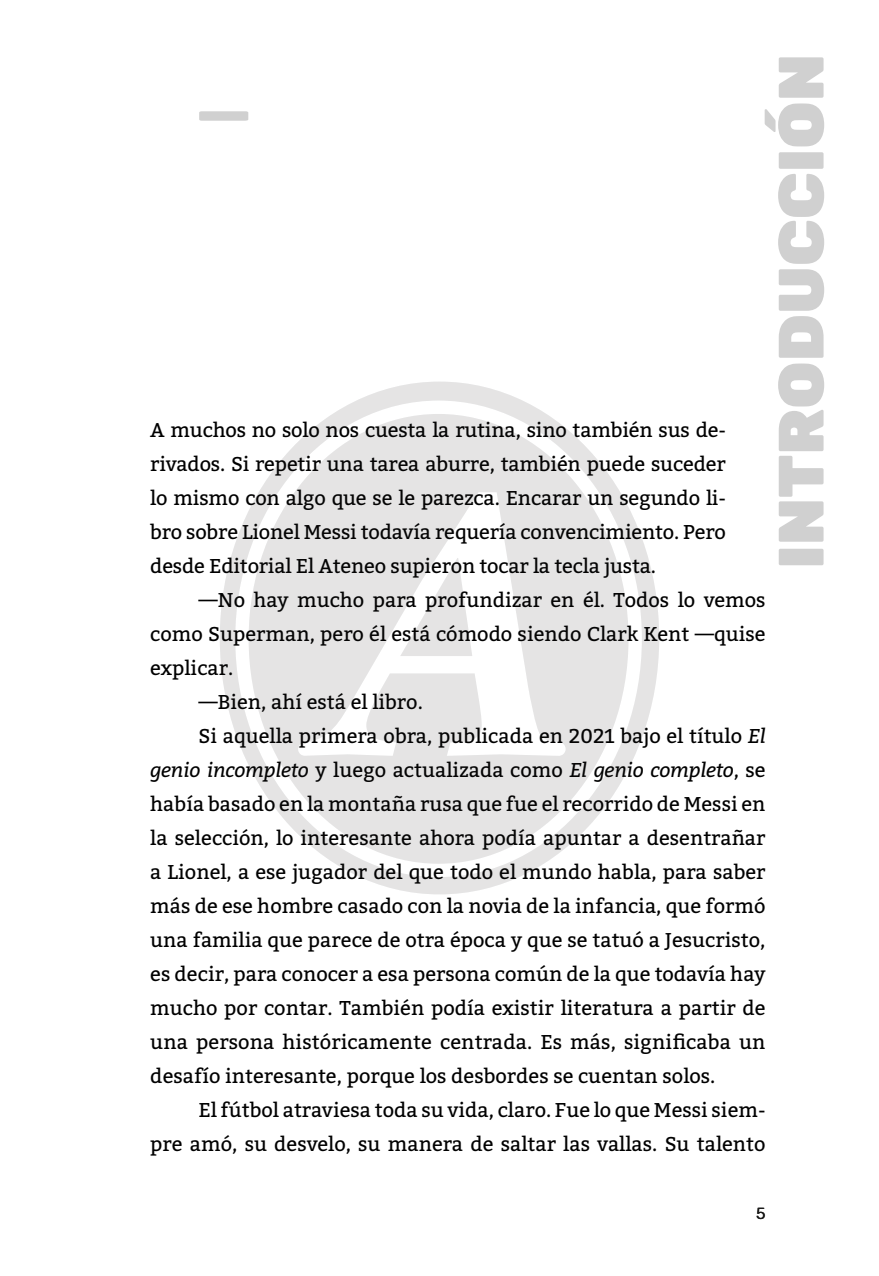
<style>
.page{position:relative;width:879px;height:1276px;background:#fff}
.page>*{position:absolute;margin:0;border:0;box-sizing:border-box;transform-origin:0 0}
.t1{font:900 64px "Rubik";color:#d0d0d0}
.t2{font:20px/34px "Bitter";color:#000;text-align:justify}
.t3{font:italic 20px "Bitter";letter-spacing:-.01em;color:#000}
.t4{font:16px "Rubik";color:#1b1b1a}
.s1{font-style:italic}
.s2{font-style:normal}
</style>
<div class="page">
<svg style="left:199px;top:111px;width:49px;height:10px"></svg>
<svg style="left:220px;top:381px;width:439px;height:513px"></svg>
<svg style="left:249px;top:414px;width:379px;height:450px;fill:#e5e4e4"></svg>
<svg style="left:400px;top:558px;width:72px;height:98px"></svg>
<h1 class="t1" style="left:763px;top:569px;width:516px;rotate:-90deg">INTRODUCCIÓN</h1>
<p class="t2" style="left:150px;top:413px;width:577px">A muchos no solo nos cuesta la rutina, sino también sus de&shy;rivados. Si repetir una tarea aburre, también puede suceder lo mismo con algo que se le parezca. Encarar un segundo li&shy;bro sobre Lionel Messi todavía requería convencimiento. Pero desde Editorial El Ateneo supieron tocar la tecla justa.</p>
<p class="t2" style="left:198px;top:583px;width:568px">—No hay mucho para profundizar en él. Todos lo vemos</p>
<p class="t2" style="left:150px;top:617px;width:617px">como Superman, pero él está cómodo siendo Clark Kent —quise</p>
<p class="t2" style="left:150px;top:651px;width:85px">explicar.</p>
<p class="t2" style="left:198px;top:685px;width:226px">—Bien, ahí está el libro.</p>
<p class="t2" style="left:198px;top:719px;width:568px">Si aquella primera obra, publicada en 2021 bajo el título <span class="s1">El</span></p>
<p class="t3" style="left:150px;top:757px;width:617px">genio incompleto <span class="s2">y luego actualizada como</span> El genio completo<span class="s2">, se</span></p>
<p class="t2" style="left:150px;top:787px;width:617px">había basado en la montaña rusa que fue el recorrido de Messi en</p>
<p class="t2" style="left:150px;top:821px;width:617px">la selección, lo interesante ahora podía apuntar a desentrañar</p>
<p class="t2" style="left:150px;top:855px;width:617px">a Lionel, a ese jugador del que todo el mundo habla, para saber</p>
<p class="t2" style="left:150px;top:889px;width:617px">más de ese hombre casado con la novia de la infancia, que formó</p>
<p class="t2" style="left:150px;top:923px;width:617px">una familia que parece de otra época y que se tatuó a Jesucristo,</p>
<p class="t2" style="left:150px;top:957px;width:617px">es decir, para conocer a esa persona común de la que todavía hay</p>
<p class="t2" style="left:150px;top:991px;width:617px">mucho por contar. También podía existir literatura a partir de</p>
<p class="t2" style="left:150px;top:1025px;width:617px">una persona históricamente centrada. Es más, significaba un</p>
<p class="t2" style="left:150px;top:1059px;width:567px">desafío interesante, porque los desbordes se cuentan solos.</p>
<p class="t2" style="left:198px;top:1093px;width:568px">El fútbol atraviesa toda su vida, claro. Fue lo que Messi siem-</p>
<p class="t2" style="left:150px;top:1127px;width:617px">pre amó, su desvelo, su manera de saltar las vallas. Su talento</p>
<p class="t4" style="left:756px;top:1204px;width:11px">5</p>
</div>
